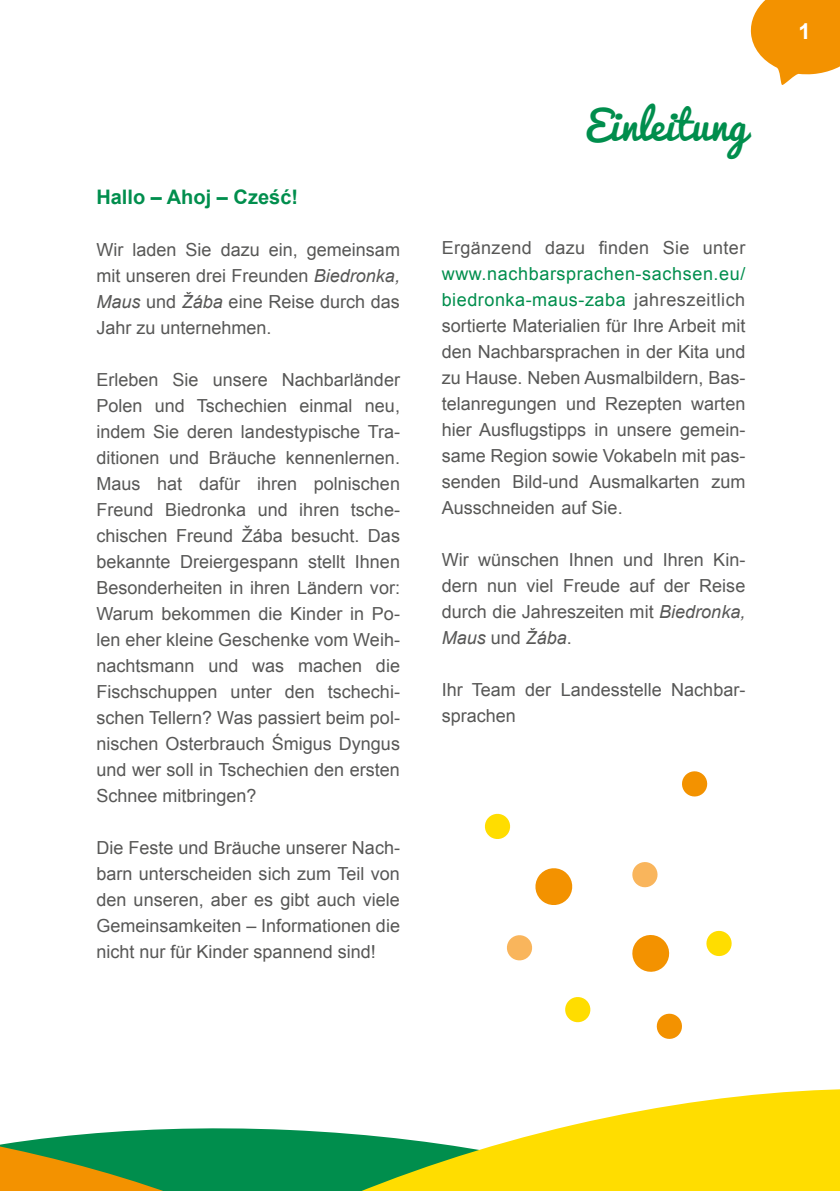
<style>
.page{position:relative;width:840px;height:1191px;background:#fff}
.page>*{position:absolute;margin:0;border:0;box-sizing:border-box;transform-origin:0 0}
.t1{font:40px "Pacifico";color:#008e4d}
.t2{font:700 22px "Arial";color:#fff}
.t3{font:700 20px "Arial";color:#008e4d}
.t4{font:18px/26px "Arial";color:#575756;text-align:justify}
.t5{font:18px "Arial";letter-spacing:.02em;color:#575756}
.s1{font-style:italic}
.s2{color:#008e4d}
</style>
<div class="page">
<svg style="left:750px;top:0;width:89px;height:85px"></svg>
<svg style="left:0;top:1089px;width:839px;height:102px"></svg>
<svg style="left:535px;top:868px;width:38px;height:37px"></svg>
<svg style="left:484px;top:813px;width:27px;height:26px"></svg>
<svg style="left:565px;top:997px;width:26px;height:26px"></svg>
<svg style="left:507px;top:935px;width:26px;height:26px"></svg>
<svg style="left:632px;top:935px;width:38px;height:37px"></svg>
<svg style="left:706px;top:930px;width:26px;height:27px"></svg>
<svg style="left:656px;top:1013px;width:26px;height:26px"></svg>
<svg style="left:632px;top:862px;width:26px;height:26px"></svg>
<svg style="left:682px;top:771px;width:26px;height:26px"></svg>
<p class="t3" style="left:96px;top:183px;width:203px">Hallo – Ahoj – Cześć!</p>
<p class="t4" style="left:96px;top:236px;width:305px">Wir laden Sie dazu ein, gemeinsam mit unseren drei Freunden <span class="s1">Biedronka, Maus</span> und <span class="s1">Žába</span> eine Reise durch das Jahr zu unternehmen.</p>
<p class="t4" style="left:96px;top:366px;width:305px">Erleben Sie unsere Nachbarländer Polen und Tschechien einmal neu, indem Sie deren landestypische Tra&shy;ditionen und Bräuche kennenlernen.<br>Maus hat dafür ihren polnischen Freund Biedronka und ihren tsche&shy;chischen Freund Žába besucht. Das bekannte Dreiergespann stellt Ihnen Besonderheiten in ihren Ländern vor:<br>Warum bekommen die Kinder in Po&shy;len eher kleine Geschenke vom Weih&shy;nachtsmann und was machen die Fischschuppen unter den tschechi&shy;schen Tellern? Was passiert beim pol&shy;nischen Osterbrauch Śmigus Dyngus und wer soll in Tschechien den ersten Schnee mitbringen?</p>
<p class="t4" style="left:96px;top:834px;width:305px">Die Feste und Bräuche unserer Nach&shy;barn unterscheiden sich zum Teil von den unseren, aber es gibt auch viele Gemeinsamkeiten – Informationen die nicht nur für Kinder spannend sind!</p>
<h1 class="t1" style="left:585px;top:103px;width:162px">Einleitung</h1>
<p class="t5" style="left:441px;top:236px;width:305px">Ergänzend dazu finden Sie unter</p>
<p class="t4" style="left:441px;top:261px;width:305px"><span class="s2">www.nachbarsprachen-sachsen.eu/ biedronka-maus-zaba</span> jahreszeitlich sortierte Materialien für Ihre Arbeit mit den Nachbarsprachen in der Kita und zu Hause. Neben Ausmalbildern, Bas&shy;telanregungen und Rezepten warten hier Ausflugstipps in unsere gemein&shy;same Region sowie Vokabeln mit pas&shy;senden Bild-und Ausmalkarten zum Ausschneiden auf Sie.</p>
<p class="t4" style="left:441px;top:547px;width:305px">Wir wünschen Ihnen und Ihren Kin&shy;dern nun viel Freude auf der Reise durch die Jahreszeiten mit <span class="s1">Biedronka, Maus</span> und <span class="s1">Žába</span>.</p>
<p class="t4" style="left:441px;top:677px;width:305px">Ihr Team der Landesstelle Nachbar&shy;sprachen</p>
<p class="t2" style="left:797px;top:17px;width:14px">1</p>
</div>
